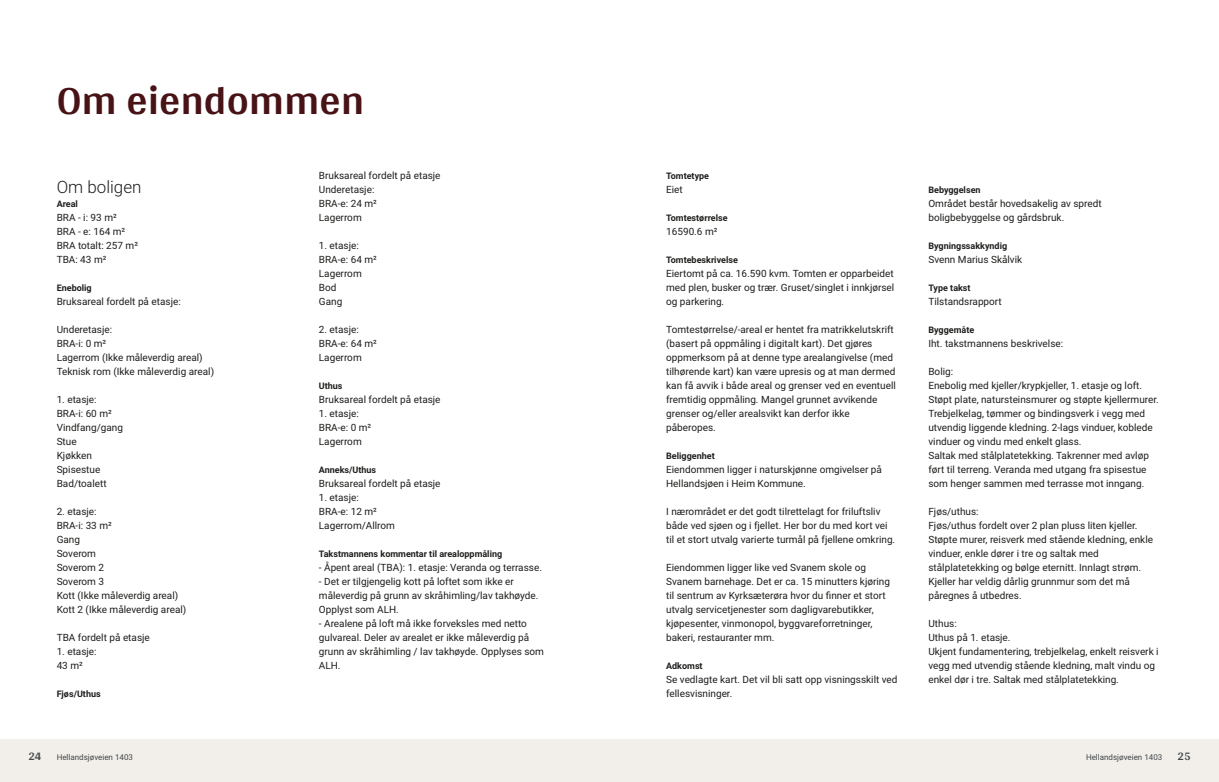
<style>
.page{position:relative;width:1219px;height:782px;background:#fff}
.page>*{position:absolute;margin:0;border:0;box-sizing:border-box;transform-origin:0 0}
.t1{font:700 42px "Arya";color:#481317}
.t2{font:300 17px "Roboto Vitec";color:#1d1d1b}
.t3{font:700 12px "Arya";color:#414749}
.t4{font:10px/14px "Roboto Vitec";color:#1d1d1b}
.t5{font:700 9px "Roboto Vitec";color:#1d1d1b}
.t6{font:8px "Roboto Vitec";color:#414749}
</style>
<div class="page">
<div style="left:0;top:739px;width:612px;height:42px;background:#f2eeea"></div>
<div style="left:607px;top:739px;width:612px;height:42px;background:#f2eeea"></div>
<h1 class="t1" style="left:57px;top:75px;width:309px">Om eiendommen</h1>
<h2 class="t2" style="left:57px;top:174px;width:86px">Om boligen</h2>
<p class="t5" style="left:57px;top:197px;width:23px">Areal</p>
<p class="t4" style="left:57px;top:209px;width:83px">BRA ‑ i: 93 m²<br>BRA ‑ e: 164 m²<br>BRA totalt: 257 m²<br>TBA: 43 m²</p>
<p class="t5" style="left:57px;top:281px;width:37px">Enebolig</p>
<p class="t4" style="left:57px;top:293px;width:126px">Bruksareal fordelt på etasje:</p>
<p class="t4" style="left:57px;top:321px;width:159px">Underetasje:<br>BRA‑i: 0 m²<br>Lagerrom (Ikke måleverdig areal)<br>Teknisk rom (Ikke måleverdig areal)</p>
<p class="t4" style="left:57px;top:391px;width:68px">1. etasje:<br>BRA‑i: 60 m²<br>Vindfang/gang<br>Stue<br>Kjøkken<br>Spisestue<br>Bad/toalett</p>
<p class="t4" style="left:57px;top:503px;width:131px">2. etasje:<br>BRA‑i: 33 m²<br>Gang<br>Soverom<br>Soverom 2<br>Soverom 3<br>Kott (Ikke måleverdig areal)<br>Kott 2 (Ikke måleverdig areal)</p>
<p class="t4" style="left:57px;top:629px;width:95px">TBA fordelt på etasje</p>
<p class="t4" style="left:57px;top:643px;width:42px">1. etasje:<br>43 m²</p>
<p class="t5" style="left:57px;top:687px;width:46px">Fjøs/Uthus</p>
<p class="t3" style="left:28px;top:749px;width:15px">24</p>
<p class="t6" style="left:57px;top:751px;width:78px">Hellandsjøveien 1403</p>
<p class="t4" style="left:319px;top:167px;width:123px">Bruksareal fordelt på etasje<br>Underetasje:<br>BRA‑e: 24 m²<br>Lagerrom</p>
<p class="t4" style="left:319px;top:237px;width:60px">1. etasje:<br>BRA‑e: 64 m²<br>Lagerrom<br>Bod<br>Gang</p>
<p class="t4" style="left:319px;top:321px;width:60px">2. etasje:<br>BRA‑e: 64 m²<br>Lagerrom</p>
<p class="t5" style="left:319px;top:379px;width:25px">Uthus</p>
<p class="t4" style="left:319px;top:391px;width:123px">Bruksareal fordelt på etasje</p>
<p class="t4" style="left:319px;top:405px;width:54px">1. etasje:<br>BRA‑e: 0 m²<br>Lagerrom</p>
<p class="t5" style="left:319px;top:463px;width:59px">Anneks/Uthus</p>
<p class="t4" style="left:319px;top:475px;width:123px">Bruksareal fordelt på etasje</p>
<p class="t4" style="left:319px;top:489px;width:78px">1. etasje:<br>BRA‑e: 12 m²<br>Lagerrom/Allrom</p>
<p class="t5" style="left:319px;top:547px;width:185px">Takstmannens kommentar til arealoppmåling</p>
<p class="t4" style="left:319px;top:559px;width:227px">‑ Åpent areal (TBA): 1. etasje: Veranda og terrasse. ‑ Det er tilgjengelig kott på loftet som ikke er måleverdig på grunn av skråhimling/lav takhøyde.<br>Opplyst som ALH.<br>‑ Arealene på loft må ikke forveksles med netto gulvareal. Deler av arealet er ikke måleverdig på grunn av skråhimling / lav takhøyde. Opplyses som ALH.</p>
<p class="t5" style="left:666px;top:169px;width:44px">Tomtetype</p>
<p class="t4" style="left:666px;top:181px;width:18px">Eiet</p>
<p class="t5" style="left:666px;top:211px;width:63px">Tomtestørrelse</p>
<p class="t4" style="left:666px;top:223px;width:53px">16590.6 m²</p>
<p class="t5" style="left:666px;top:253px;width:73px">Tomtebeskrivelse</p>
<p class="t4" style="left:666px;top:265px;width:230px;text-align:justify">Eiertomt på ca. 16.590 kvm. Tomten er opparbeidet med plen, busker og trær. Gruset/singlet i innkjørsel og parkering.</p>
<p class="t4" style="left:666px;top:321px;width:231px">Tomtestørrelse/‑areal er hentet fra matrikkelutskrift (basert på oppmåling i digitalt kart). Det gjøres oppmerksom på at denne type arealangivelse (med tilhørende kart) kan være upresis og at man dermed kan få avvik i både areal og grenser ved en eventuell fremtidig oppmåling. Mangel grunnet avvikende grenser og/eller arealsvikt kan derfor ikke påberopes.</p>
<p class="t5" style="left:666px;top:449px;width:50px">Beliggenhet</p>
<p class="t4" style="left:666px;top:461px;width:217px">Eiendommen ligger i naturskjønne omgivelser på<br>Hellandsjøen i Heim Kommune.</p>
<p class="t4" style="left:666px;top:503px;width:231px">I nærområdet er det godt tilrettelagt for friluftsliv både ved sjøen og i fjellet. Her bor du med kort vei til et stort utvalg varierte turmål på fjellene omkring.</p>
<p class="t4" style="left:666px;top:559px;width:225px">Eiendommen ligger like ved Svanem skole og Svanem barnehage. Det er ca. 15 minutters kjøring til sentrum av Kyrksæterøra hvor du finner et stort utvalg servicetjenester som dagligvarebutikker, kjøpesenter, vinmonopol, byggvareforretninger, bakeri, restauranter mm.</p>
<p class="t5" style="left:666px;top:659px;width:38px">Adkomst</p>
<p class="t4" style="left:666px;top:671px;width:233px">Se vedlagte kart. Det vil bli satt opp visningsskilt ved fellesvisninger.</p>
<p class="t5" style="left:928px;top:183px;width:54px">Bebyggelsen</p>
<p class="t4" style="left:928px;top:195px;width:175px">Området består hovedsakelig av spredt boligbebyggelse og gårdsbruk.</p>
<p class="t5" style="left:928px;top:239px;width:80px">Bygningssakkyndig</p>
<p class="t4" style="left:928px;top:251px;width:95px">Svenn Marius Skålvik</p>
<p class="t5" style="left:928px;top:281px;width:44px">Type takst</p>
<p class="t4" style="left:928px;top:293px;width:75px">Tilstandsrapport</p>
<p class="t5" style="left:928px;top:323px;width:47px">Byggemåte</p>
<p class="t4" style="left:928px;top:335px;width:136px">Iht. takstmannens beskrivelse:</p>
<p class="t4" style="left:928px;top:363px;width:232px">Bolig:<br>Enebolig med kjeller/krypkjeller, 1. etasje og loft.<br>Støpt plate, natursteinsmurer og støpte kjellermurer.<br>Trebjelkelag, tømmer og bindingsverk i vegg med utvendig liggende kledning. 2‑lags vinduer, koblede vinduer og vindu med enkelt glass.<br>Saltak med stålplatetekking. Takrenner med avløp ført til terreng. Veranda med utgang fra spisestue som henger sammen med terrasse mot inngang.</p>
<p class="t4" style="left:928px;top:503px;width:226px">Fjøs/uthus:<br>Fjøs/uthus fordelt over 2 plan pluss liten kjeller.<br>Støpte murer, reisverk med stående kledning, enkle vinduer, enkle dører i tre og saltak med stålplatetekking og bølge eternitt. Innlagt strøm.<br>Kjeller har veldig dårlig grunnmur som det må påregnes å utbedres.</p>
<p class="t4" style="left:928px;top:615px;width:232px">Uthus:<br>Uthus på 1. etasje.<br>Ukjent fundamentering, trebjelkelag, enkelt reisverk i vegg med utvendig stående kledning, malt vindu og enkel dør i tre. Saltak med stålplatetekking.</p>
<p class="t6" style="left:1086px;top:751px;width:78px">Hellandsjøveien 1403</p>
<p class="t3" style="left:1177px;top:749px;width:15px">25</p>
</div>
